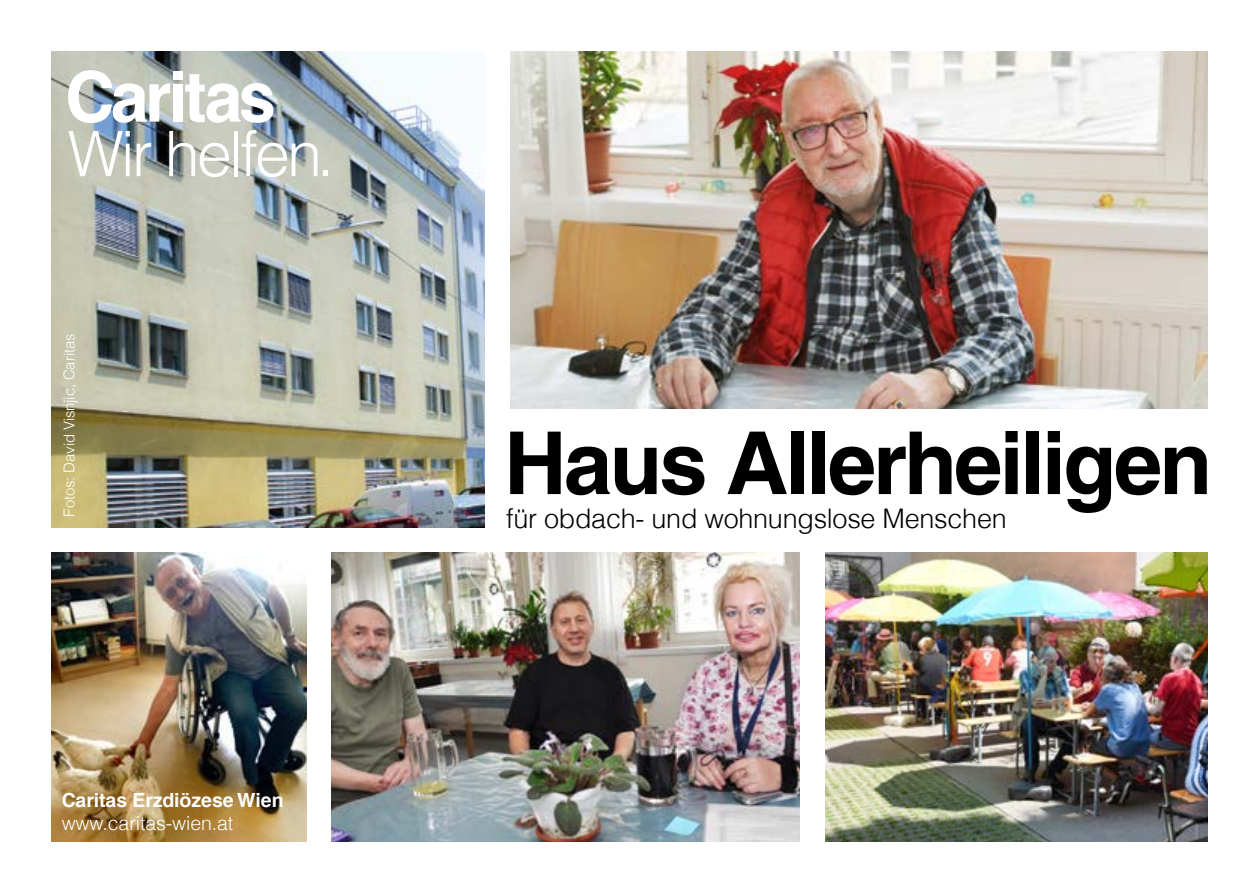
<style>
.page{position:relative;width:1259px;height:893px;background:#fff}
.page>*{position:absolute;margin:0;border:0;box-sizing:border-box;transform-origin:0 0}
.t1{font:700 87px "Helvetica LT Com";letter-spacing:-.035em;color:#000}
.t2{font:300 27px "Helvetica LT Com";letter-spacing:-.01em;color:#000}
.t3{font:700 19.5px "Helvetica LT Com";letter-spacing:-.005em;color:#fff}
.t4{font:300 19.5px "Helvetica LT Com";letter-spacing:-.005em;color:#fff}
.t5{font:300 15px "Helvetica LT Com";letter-spacing:-.01em;color:#fff}
</style>
<div class="page">
<img style="left:51px;top:553px;width:255px;height:289px">
<img style="left:510px;top:51px;width:698px;height:357px">
<img style="left:51px;top:51px;width:434px;height:476px">
<img style="left:825px;top:553px;width:383px;height:289px">
<svg style="left:69px;top:131px;width:61px;height:45px"></svg>
<svg style="left:137px;top:143px;width:14px;height:33px"></svg>
<svg style="left:169px;top:131px;width:60px;height:46px"></svg>
<hr style="left:234px;top:131px;width:4px;height:45px;background:#fff">
<svg style="left:241px;top:130px;width:76px;height:47px"></svg>
<svg style="left:323px;top:171px;width:5px;height:5px"></svg>
<div style="left:173px;top:71px;width:10px;height:9px;background:#fff"></div>
<div style="left:173px;top:84px;width:10px;height:38px;background:#fff"></div>
<svg style="left:185px;top:74px;width:88px;height:49px"></svg>
<svg style="left:68px;top:70px;width:102px;height:53px"></svg>
<img style="left:332px;top:553px;width:467px;height:289px">
<p class="t5" style="left:60px;top:517px;width:185px;rotate:-90deg">Fotos: David Visnjic, Caritas</p>
<p class="t3" style="left:62px;top:788px;width:223px">Caritas Erzdiözese Wien</p>
<p class="t4" style="left:62px;top:810px;width:173px">www.caritas-wien.at</p>
<h1 class="t1" style="left:504px;top:410px;width:710px">Haus Allerheiligen</h1>
<p class="t2" style="left:506px;top:501px;width:502px">für obdach- und wohnungslose Menschen</p>
</div>
